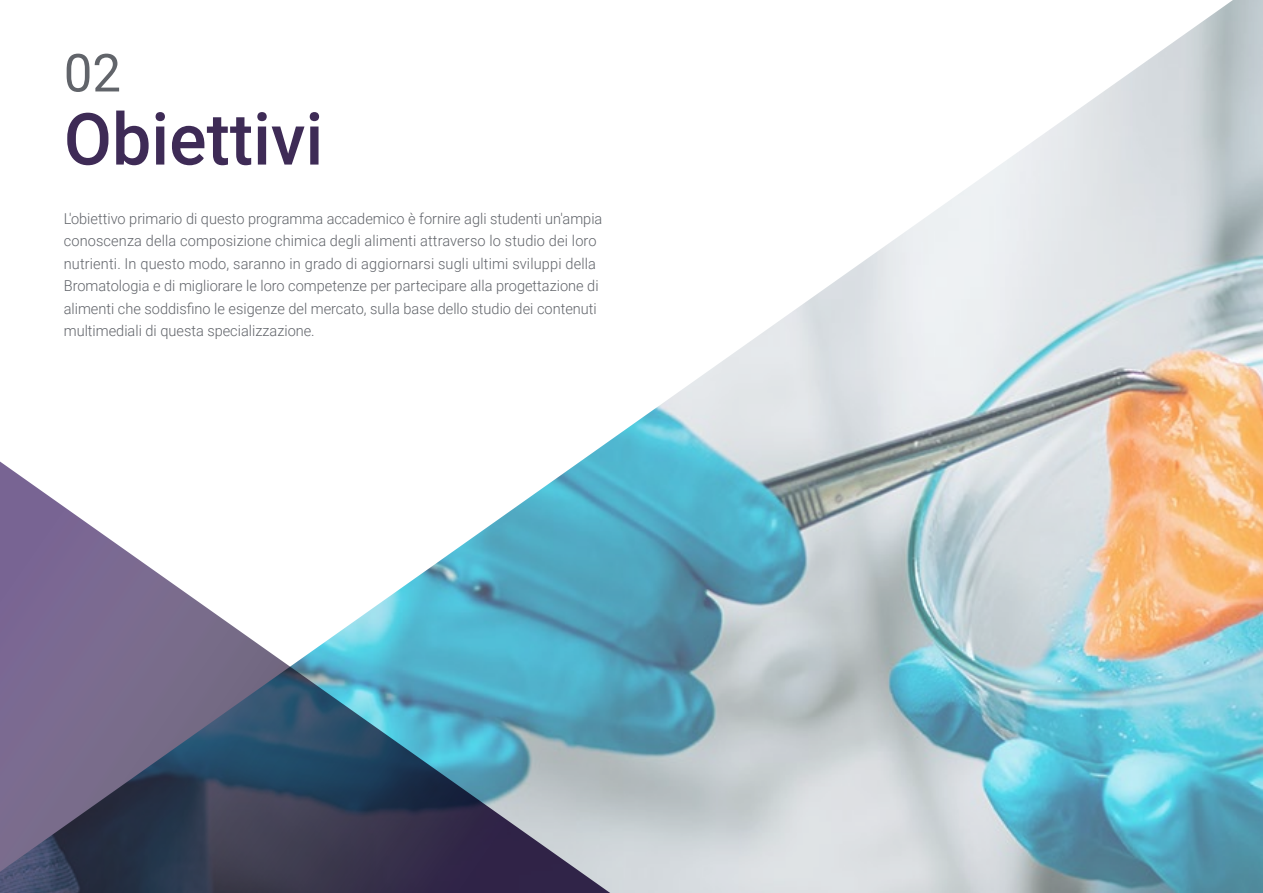
<style>
.page{position:relative;width:1263px;height:893px;background:#fff}
.page>*{position:absolute;margin:0;border:0;box-sizing:border-box;transform-origin:0 0}
.t1{font:500 72px "Roboto";color:#3e2b56}
.t2{font:52.5px "Roboto";color:#61646a}
.t3{font:300 15px/22.5px "Roboto";color:#61646a}
</style>
<div class="page">
<img style="left:602px;top:0;width:661px;height:893px">
<svg style="left:0;top:446px;width:640px;height:447px"></svg>
<h2 class="t2" style="left:64px;top:36px;width:59px">02</h2>
<h1 class="t1" style="left:64px;top:89px;width:261px">Obiettivi</h1>
<p class="t3" style="left:64px;top:207px;width:540px">L'obiettivo primario di questo programma accademico è fornire agli studenti un'ampia conoscenza della composizione chimica degli alimenti attraverso lo studio dei loro nutrienti. In questo modo, saranno in grado di aggiornarsi sugli ultimi sviluppi della Bromatologia e di migliorare le loro competenze per partecipare alla progettazione di alimenti che soddisfino le esigenze del mercato, sulla base dello studio dei contenuti multimediali di questa specializzazione.</p>
</div>
